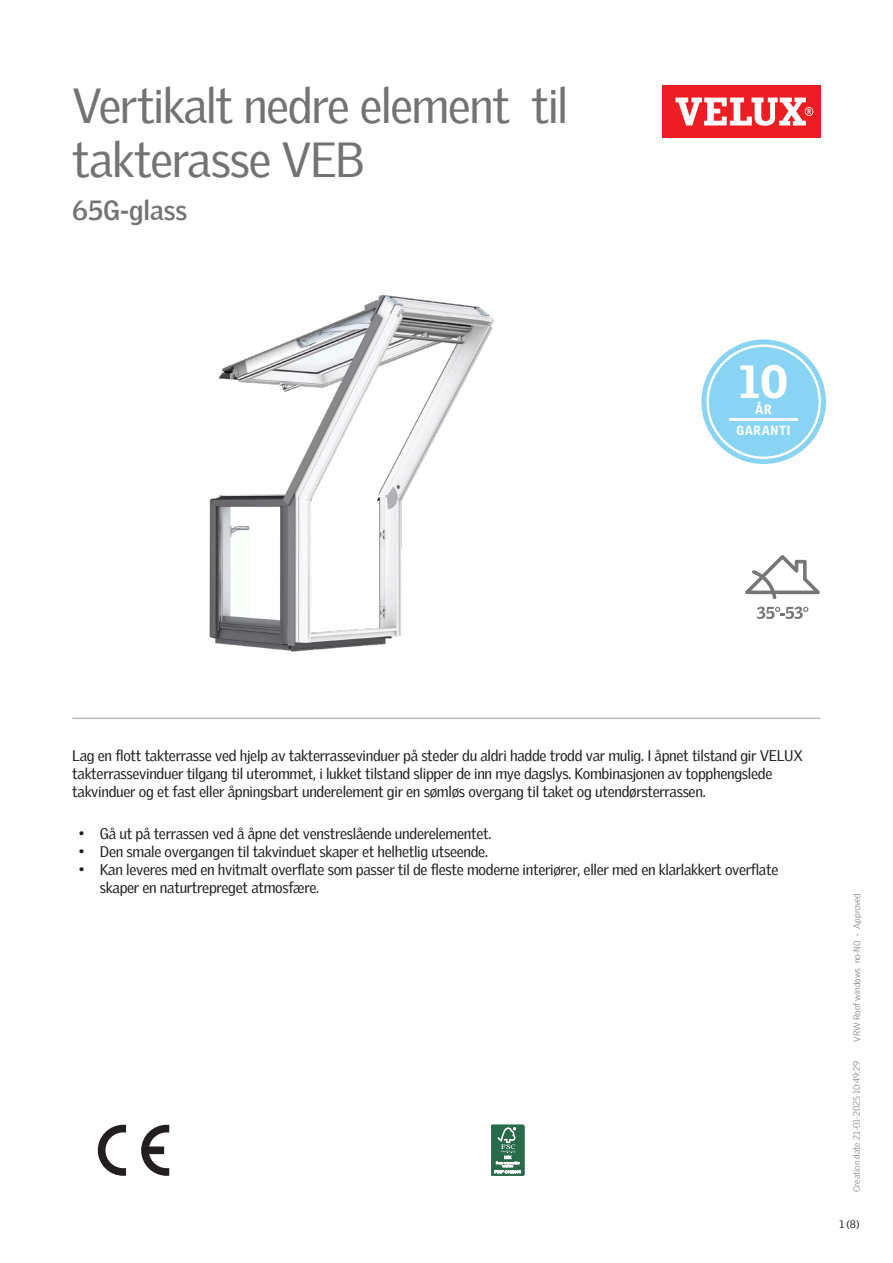
<style>
.page{position:relative;width:893px;height:1263px;background:#fff}
.page>*{position:absolute;margin:0;border:0;box-sizing:border-box;transform-origin:0 0}
.Headline{font:48px/54px "Velux Gothic";letter-spacing:-.03em;color:#737371}
.t1{font:900 45.3px "Velux Gothic";color:#fff}
.t2{font:700 27px "Velux Gothic";color:#737371}
.Body_Regular{font:15px/18px "Velux Gothic";letter-spacing:-.02em;color:#231f20}
.t3{font:900 12.9px "Velux Gothic";letter-spacing:.05em;color:#fff;scale:.93 1}
.t4{font:10.5px "Velux Gothic";color:#231f20}
.t5{font:300 9px "Velux Gothic";color:#7c7e81}
</style>
<div class="page">
<div style="left:662px;top:85px;width:159px;height:53px;background:#ee1d23"></div>
<svg style="left:675px;top:98px;width:138px;height:28px"></svg>
<hr style="left:72px;top:717px;width:749px;height:2px;background:#bcbdbb">
<svg style="left:745px;top:555px;width:75px;height:44px"></svg>
<svg style="left:757px;top:607px;width:51px;height:12px"></svg>
<svg style="left:141px;top:1125px;width:28px;height:51px"></svg>
<svg style="left:98px;top:1125px;width:28px;height:51px"></svg>
<svg style="left:491px;top:1125px;width:33px;height:51px"></svg>
<div style="left:491px;top:1125px;width:33px;height:51px;border:1px solid #286a4a;border-radius:2px"></div>
<svg style="left:495px;top:1127px;width:26px;height:46px"></svg>
<svg style="left:701px;top:339px;width:125px;height:125px"></svg>
<div style="left:709px;top:347px;width:109px;height:110px;background:#89d3f4;border-radius:50%"></div>
<hr style="left:729px;top:419px;width:69px;height:2px;background:#fff">
<img style="left:209px;top:294px;width:285px;height:358px">
<p class="Headline" style="left:72px;top:74px;width:497px">Vertikalt nedre element til takterasse VEB</p>
<p class="t2" style="left:72px;top:190px;width:116px">65G-glass</p>
<p class="t1" style="left:739px;top:353px;width:50px">10</p>
<p class="t3" style="left:736px;top:422px;width:60px">GARANTI</p>
<p class="t3" style="left:755px;top:401px;width:19px">ÅR</p>
<p class="Body_Regular" style="left:72px;top:745px;width:732px">Lag en flott takterrasse ved hjelp av takterrassevinduer på steder du aldri hadde trodd var mulig. I åpnet tilstand gir VELUX takterrassevinduer tilgang til uterommet, i lukket tilstand slipper de inn mye dagslys. Kombinasjonen av topphengslede takvinduer og et fast eller åpningsbart underelement gir en sømløs overgang til taket og utendørsterrassen.</p>
<p class="Body_Regular" style="left:79px;top:823px;width:414px">• Gå ut på terrassen ved å åpne det venstreslående underelementet.</p>
<p class="Body_Regular" style="left:79px;top:841px;width:411px">• Den smale overgangen til takvinduet skaper et helhetlig utseende.</p>
<p class="Body_Regular" style="left:100px;top:859px;width:680px;text-indent:-21px">• Kan leveres med en hvitmalt overflate som passer til de fleste moderne interiører, eller med en klarlakkert overflate skaper en naturtrepreget atmosfære.</p>
<p class="t5" style="left:850px;top:1042px;width:150px;rotate:-90deg">VRW Roof windows no-NO - Approved</p>
<p class="t5" style="left:850px;top:1192px;width:132px;rotate:-90deg">Creation date 21-01-2025 10:49:29</p>
<p class="t4" style="left:839px;top:1216px;width:22px">1 (8)</p>
</div>
